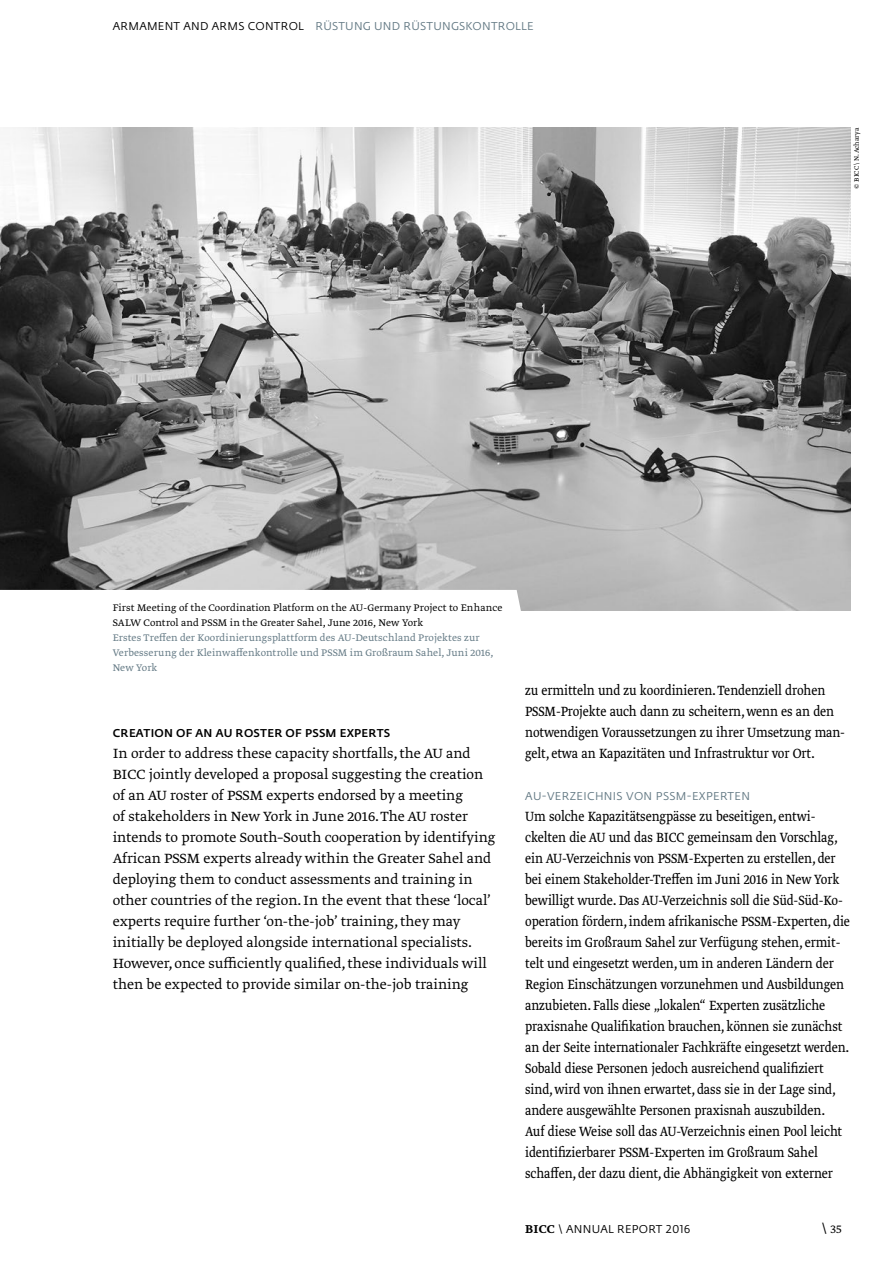
<style>
.page{position:relative;width:893px;height:1263px;background:#fff}
.page>*{position:absolute;margin:0;border:0;box-sizing:border-box;transform-origin:0 0}
._03_copytext_DEU_oA{font:15.75px/21px "Greta Txt Nar Pro Lig";letter-spacing:-.005em;color:#000}
._03_copytext_ENG_A{font:300 15.75px/21px "Greta Text Pro";color:#000}
._03_copytext_DEU{font:15.75px/21px "Greta Txt Nar Pro Lig";letter-spacing:-.005em;color:#000}
.t1{font:300 13.5px "Greta Text Pro";color:#000}
._03_bildlegende_u_D{font:300 11.25px/15px "Greta Text Pro";letter-spacing:.01em;color:#637984}
._03_bildlegende_u_EN{font:300 11.25px/15px "Greta Text Pro";letter-spacing:.005em;color:#000}
._03_zwi-02_DEU{font:11.25px "Fedra Sans Alt Pro";letter-spacing:.02em;color:#637984}
._03_zwi-02_ENG{font:500 11.25px "Fedra Sans Alt Pro";letter-spacing:.02em;color:#000}
.t2{font:11.25px "Fedra Sans Alt Pro";letter-spacing:.02em;color:#000}
.t3{font:300 7.5px "Greta Text Pro";color:#000}
.s1{color:#000}
.s2{font-family:"Greta Text Pro";font-weight:500;font-size:13.5px}
.s3{font-family:"Fedra Sans Alt Pro";font-weight:400}
</style>
<div class="page">
<img style="left:0;top:128px;width:850px;height:483px">
<svg style="left:0;top:590px;width:525px;height:21px"></svg>
<p class="_03_zwi-02_DEU" style="left:113px;top:18px;width:422px"><span class="s1">ARMAMENT AND ARMS CONTROL</span> RÜSTUNG UND RÜSTUNGSKONTROLLE</p>
<p class="_03_bildlegende_u_EN" style="left:113px;top:600px;width:391px">First Meeting of the Coordination Platform on the AU-Germany Project to Enhance<br>SALW Control and PSSM in the Greater Sahel, June 2016, New York</p>
<p class="_03_bildlegende_u_D" style="left:113px;top:630px;width:382px">Erstes Treffen der Koordinierungsplattform des AU-Deutschland Projektes zur<br>Verbesserung der Kleinwaffenkontrolle und PSSM im Großraum Sahel, Juni 2016,<br>New York</p>
<p class="t3" style="left:852px;top:189px;width:62px;rotate:-90deg">© BICC \ N. Acharya</p>
<h4 class="_03_zwi-02_ENG" style="left:113px;top:724px;width:279px">CREATION OF AN AU ROSTER OF PSSM EXPERTS</h4>
<p class="_03_copytext_ENG_A" style="left:113px;top:743px;width:384px">In order to address these capacity shortfalls, the AU and BICC jointly developed a proposal suggesting the creation of an AU roster of PSSM experts endorsed by a meeting<br>of stakeholders in New York in June 2016. The AU roster intends to promote South–South cooperation by identifying African PSSM experts already within the Greater Sahel and deploying them to conduct assessments and training in other countries of the region. In the event that these ‘local’ experts require further ‘on-the-job’ training, they may initially be deployed alongside international specialists.<br>However, once sufficiently qualified, these individuals will then be expected to provide similar on-the-job training</p>
<p class="_03_copytext_DEU" style="left:525px;top:680px;width:321px">zu ermitteln und zu koordinieren. Tendenziell drohen PSSM-Projekte auch dann zu scheitern, wenn es an den notwendigen Voraussetzungen zu ihrer Umsetzung man&shy;gelt, etwa an Kapazitäten und Infrastruktur vor Ort.</p>
<h4 class="_03_zwi-02_DEU" style="left:525px;top:788px;width:226px">AU-VERZEICHNIS VON PSSM-EXPERTEN</h4>
<p class="_03_copytext_DEU_oA" style="left:525px;top:806px;width:326px">Um solche Kapazitätsengpässe zu beseitigen, entwi&shy;ckelten die AU und das BICC gemeinsam den Vorschlag, ein AU-Verzeichnis von PSSM-Experten zu erstellen, der bei einem Stakeholder-Treffen im Juni 2016 in New York bewilligt wurde. Das AU-Verzeichnis soll die Süd-Süd-Ko&shy;operation fördern, indem afrikanische PSSM-Experten, die bereits im Großraum Sahel zur Verfügung stehen, ermit&shy;telt und eingesetzt werden, um in anderen Ländern der Region Einschätzungen vorzunehmen und Ausbildungen anzubieten. Falls diese „lokalen“ Experten zusätzliche praxisnahe Qualifikation brauchen, können sie zunächst an der Seite internationaler Fachkräfte eingesetzt werden.<br>Sobald diese Personen jedoch ausreichend qualifiziert sind, wird von ihnen erwartet, dass sie in der Lage sind, andere ausgewählte Personen praxisnah auszubilden.<br>Auf diese Weise soll das AU-Verzeichnis einen Pool leicht identifizierbarer PSSM-Experten im Großraum Sahel schaffen, der dazu dient, die Abhängigkeit von externer</p>
<p class="t2" style="left:525px;top:1221px;width:167px"><span class="s2">BICC</span> \ ANNUAL REPORT 2016</p>
<p class="t1" style="left:821px;top:1221px;width:22px"><span class="s3">\</span> 35</p>
</div>
